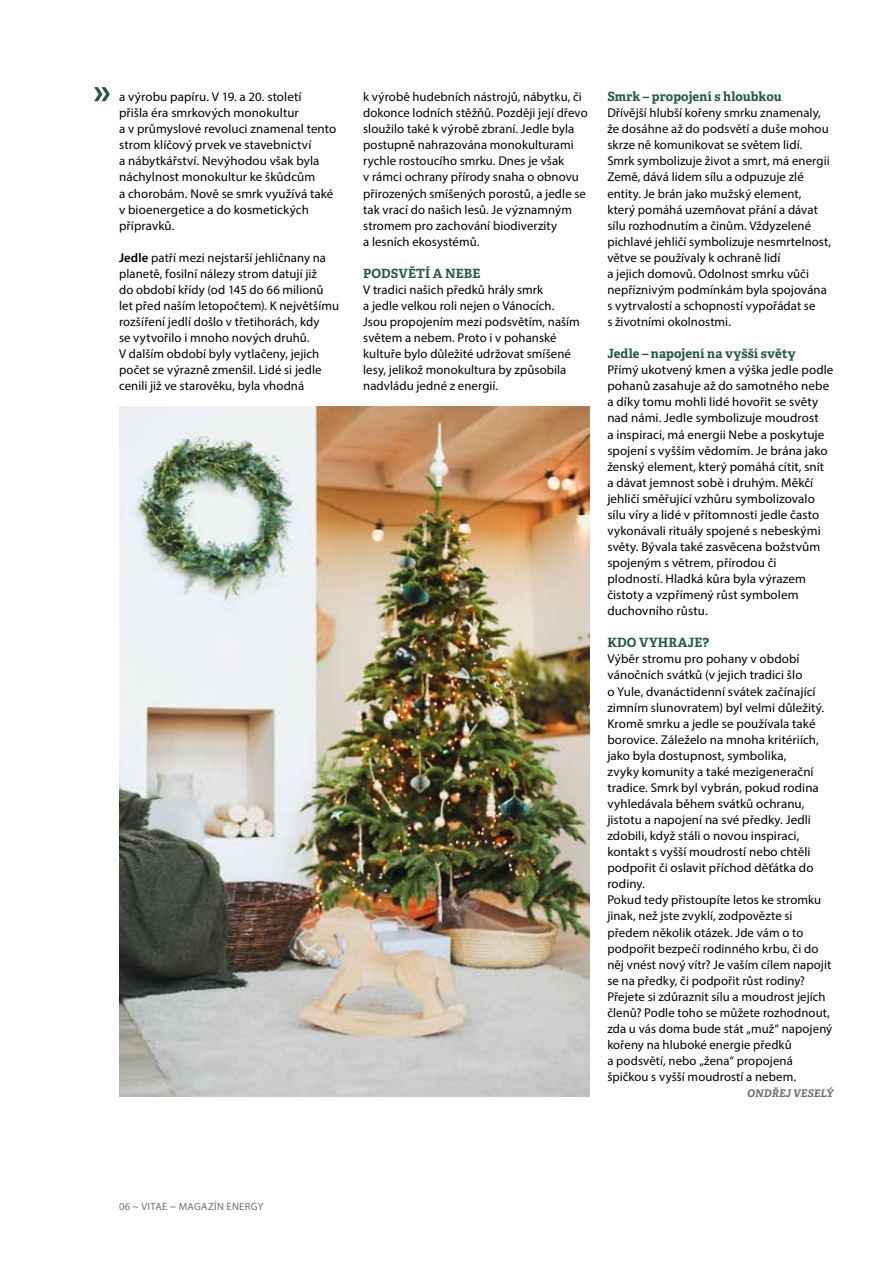
<style>
.page{position:relative;width:893px;height:1263px;background:#fff}
.page>*{position:absolute;margin:0;border:0;box-sizing:border-box;transform-origin:0 0}
.t1{font:12.75px/16px "Myriad Pro";letter-spacing:.005em;color:#000}
.t2{font:700 12.75px "Adelle Basic";letter-spacing:.01em;color:#215d42}
.t3{font:10.5px "Myriad Pro";letter-spacing:.03em;color:#706f6f}
.t4{font:italic 700 10.5px "Adelle Basic";letter-spacing:.01em;color:#706f6f}
.s1{font-weight:600}
</style>
<div class="page">
<svg style="left:94px;top:87px;width:16px;height:14px"></svg>
<img style="left:119px;top:406px;width:470px;height:691px">
<p class="t1" style="left:119px;top:89px;width:219px">a výrobu papíru. V 19. a 20. století<br>přišla éra smrkových monokultur<br>a v průmyslové revoluci znamenal tento strom klíčový prvek ve stavebnictví<br>a nábytkářství. Nevýhodou však byla náchylnost monokultur ke škůdcům<br>a chorobám. Nově se smrk využívá také v bioenergetice a do kosmetických přípravků.</p>
<p class="t1" style="left:119px;top:249px;width:222px"><span class="s1">Jedle</span> patří mezi nejstarší jehličnany na planetě, fosilní nálezy strom datují již<br>do období křídy (od 145 do 66 milionů let před naším letopočtem). K největšímu rozšíření jedlí došlo v třetihorách, kdy<br>se vytvořilo i mnoho nových druhů.<br>V dalším období byly vytlačeny, jejich počet se výrazně zmenšil. Lidé si jedle cenili již ve starověku, byla vhodná</p>
<p class="t1" style="left:363px;top:89px;width:226px">k výrobě hudebních nástrojů, nábytku, či dokonce lodních stěžňů. Později její dřevo sloužilo také k výrobě zbraní. Jedle byla postupně nahrazována monokulturami rychle rostoucího smrku. Dnes je však<br>v rámci ochrany přírody snaha o obnovu přirozených smíšených porostů, a jedle se tak vrací do našich lesů. Je významným stromem pro zachování biodiverzity<br>a lesních ekosystémů.</p>
<p class="t2" style="left:363px;top:265px;width:119px">PODSVĚTÍ A NEBE</p>
<p class="t1" style="left:363px;top:281px;width:218px">V tradici našich předků hrály smrk<br>a jedle velkou roli nejen o Vánocích.<br>Jsou propojením mezi podsvětím, naším světem a nebem. Proto i v pohanské kultuře bylo důležité udržovat smíšené lesy, jelikož monokultura by způsobila nadvládu jedné z energií.</p>
<p class="t2" style="left:607px;top:88px;width:176px">Smrk – propojení s hloubkou</p>
<p class="t1" style="left:607px;top:105px;width:225px">Dřívější hlubší kořeny smrku znamenaly, že dosáhne až do podsvětí a duše mohou skrze ně komunikovat se světem lidí.<br>Smrk symbolizuje život a smrt, má energii Země, dává lidem sílu a odpuzuje zlé entity. Je brán jako mužský element, který pomáhá uzemňovat přání a dávat sílu rozhodnutím a činům. Vždyzelené pichlavé jehličí symbolizuje nesmrtelnost, větve se používaly k ochraně lidí<br>a jejich domovů. Odolnost smrku vůči nepříznivým podmínkám byla spojována s vytrvalostí a schopností vypořádat se<br>s životními okolnostmi.</p>
<p class="t2" style="left:607px;top:346px;width:190px">Jedle – napojení na vyšší světy</p>
<p class="t1" style="left:607px;top:362px;width:228px">Přímý ukotvený kmen a výška jedle podle pohanů zasahuje až do samotného nebe a díky tomu mohli lidé hovořit se světy nad námi. Jedle symbolizuje moudrost<br>a inspiraci, má energii Nebe a poskytuje spojení s vyšším vědomím. Je brána jako ženský element, který pomáhá cítit, snít a dávat jemnost sobě i druhým. Měkčí jehličí směřující vzhůru symbolizovalo sílu víry a lidé v přítomnosti jedle často vykonávali rituály spojené s nebeskými světy. Bývala také zasvěcena božstvům spojeným s větrem, přírodou či plodností. Hladká kůra byla výrazem čistoty a vzpřímený růst symbolem duchovního růstu.</p>
<p class="t2" style="left:607px;top:635px;width:103px">KDO VYHRAJE?</p>
<p class="t1" style="left:607px;top:651px;width:226px">Výběr stromu pro pohany v období vánočních svátků (v jejich tradici šlo<br>o Yule, dvanáctidenní svátek začínající zimním slunovratem) byl velmi důležitý.<br>Kromě smrku a jedle se používala také borovice. Záleželo na mnoha kritériích, jako byla dostupnost, symbolika,<br>zvyky komunity a také mezigenerační tradice. Smrk byl vybrán, pokud rodina vyhledávala během svátků ochranu, jistotu a napojení na své předky. Jedli zdobili, když stáli o novou inspiraci, kontakt s vyšší moudrostí nebo chtěli podpořit či oslavit příchod děťátka do rodiny.<br>Pokud tedy přistoupíte letos ke stromku jinak, než jste zvyklí, zodpovězte si předem několik otázek. Jde vám o to podpořit bezpečí rodinného krbu, či do něj vnést nový vítr? Je vaším cílem napojit se na předky, či podpořit růst rodiny?<br>Přejete si zdůraznit sílu a moudrost jejích členů? Podle toho se můžete rozhodnout, zda u vás doma bude stát „muž“ napojený kořeny na hluboké energie předků<br>a podsvětí, nebo „žena“ propojená špičkou s vyšší moudrostí a nebem.</p>
<p class="t4" style="left:747px;top:1087px;width:88px">ONDŘEJ VESELÝ</p>
<p class="t3" style="left:119px;top:1200px;width:146px">06 ~ VITAE ~ MAGAZÍN ENERGY</p>
</div>
